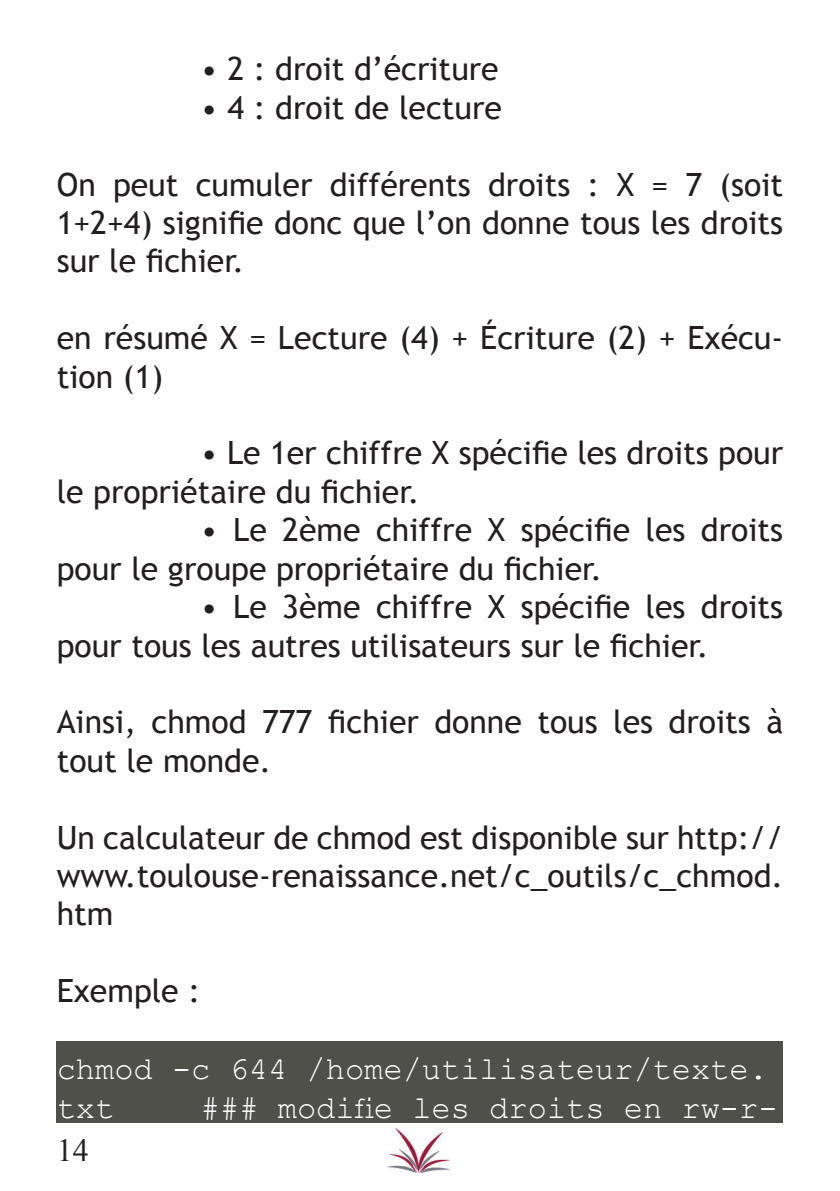
<style>
.page{position:relative;width:840px;height:1191px;background:#fff}
.page>*{position:absolute;margin:0;border:0;box-sizing:border-box;transform-origin:0 0}
.t1{font:32px/38.4px "Trebuchet MS";color:#231f20}
.t2{font:32px/38.4px "Courier New";color:#fff}
.t3{font:32px "Times New Roman";color:#231f20}
</style>
<div class="page">
<div style="left:57px;top:1041px;width:725px;height:82px;background:#50504a"></div>
<img style="left:387px;top:1128px;width:62px;height:44px">
<p class="t1" style="left:201px;top:50px;width:299px">• 2 : droit d’écriture</p>
<p class="t1" style="left:201px;top:89px;width:302px">• 4 : droit de lecture</p>
<p class="t1" style="left:57px;top:165px;width:727px;text-align:justify">On peut cumuler différents droits : X = 7 (soit 1+2+4) signifie donc que l’on donne tous les droits sur le fichier.</p>
<p class="t1" style="left:57px;top:319px;width:727px">en résumé X = Lecture (4) + Écriture (2) + Exécu&shy;tion (1)</p>
<p class="t1" style="left:57px;top:434px;width:727px;text-indent:144px">• Le 1er chiffre X spécifie les droits pour le propriétaire du fichier.</p>
<p class="t1" style="left:57px;top:511px;width:727px;text-indent:144px">• Le 2ème chiffre X spécifie les droits pour le groupe propriétaire du fichier.</p>
<p class="t1" style="left:57px;top:588px;width:727px;text-indent:144px">• Le 3ème chiffre X spécifie les droits pour tous les autres utilisateurs sur le fichier.</p>
<p class="t1" style="left:57px;top:703px;width:727px">Ainsi, chmod 777 fichier donne tous les droits à tout le monde.</p>
<p class="t1" style="left:57px;top:818px;width:727px;text-align:justify">Un calculateur de chmod est disponible sur http:// www.toulouse-renaissance.net/c_outils/c_chmod. htm</p>
<p class="t1" style="left:57px;top:972px;width:145px">Exemple :</p>
<p class="t2" style="left:57px;top:1048px;width:712px">chmod -c 644 /home/utilisateur/texte. txt</p>
<p class="t2" style="left:201px;top:1087px;width:578px">### modifie les droits en rw-r-</p>
<p class="t3" style="left:57px;top:1128px;width:32px">14</p>
</div>
